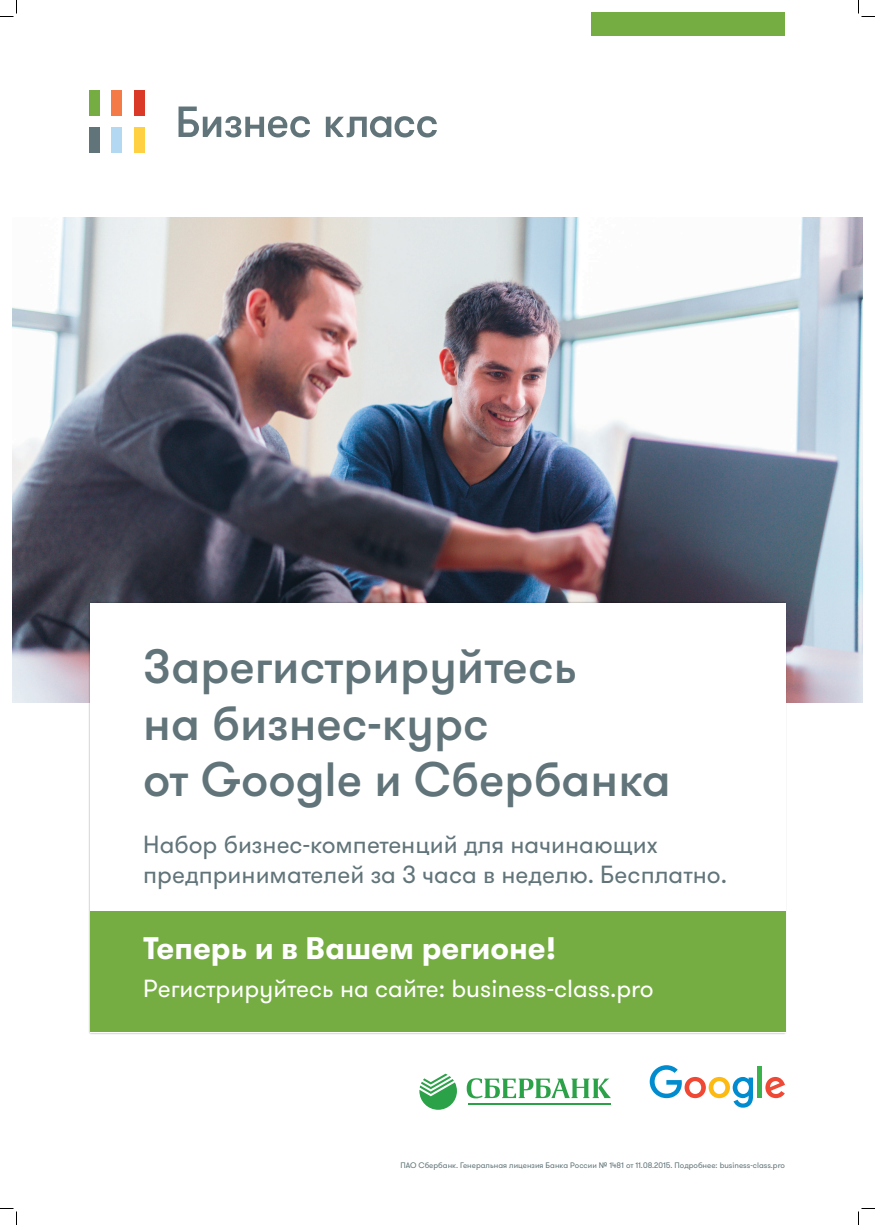
<style>
.page{position:relative;width:875px;height:1225px;background:#fff}
.page>*{position:absolute;margin:0;border:0;box-sizing:border-box;transform-origin:0 0}
.t1{font:500 48.1px/56.5px "GT Walsheim Pro";color:#617479}
.t2{font:700 31.1px "GT Walsheim Pro";color:#fff}
.t3{font:24.75px/29.7px "GT Walsheim Pro";color:#617479}
.t4{font:24.75px "GT Walsheim Pro";color:#fff}
.t5{font:8px "GT Walsheim Pro";color:#617479}
</style>
<div class="page">
<img style="left:12px;top:217px;width:851px;height:486px">
<div style="left:90px;top:603px;width:695px;height:429px;background:#fff"></div>
<div style="left:134px;top:90px;width:10px;height:25px;background:#db3928"></div>
<div style="left:112px;top:90px;width:10px;height:25px;background:#f47b47"></div>
<div style="left:89px;top:90px;width:11px;height:25px;background:#76ad42"></div>
<div style="left:112px;top:127px;width:10px;height:26px;background:#b3d9f2"></div>
<div style="left:89px;top:127px;width:11px;height:26px;background:#617479"></div>
<div style="left:134px;top:127px;width:10px;height:26px;background:#ffd142"></div>
<svg style="left:179px;top:107px;width:131px;height:30px"></svg>
<svg style="left:326px;top:116px;width:111px;height:21px"></svg>
<div style="left:592px;top:12px;width:193px;height:23px;background:#76ad42"></div>
<svg style="left:467px;top:1078px;width:144px;height:20px"></svg>
<hr style="left:468px;top:1103px;width:143px;height:2px;background:#2ba148">
<svg style="left:419px;top:1074px;width:38px;height:36px"></svg>
<svg style="left:650px;top:1065px;width:103px;height:43px"></svg>
<div style="left:757px;top:1066px;width:5px;height:31px;background:#3bb24b"></div>
<svg style="left:765px;top:1077px;width:20px;height:21px"></svg>
<div style="left:90px;top:911px;width:695px;height:121px;background:#76ad42"></div>
<svg style="left:0;top:0;width:17px;height:17px"></svg>
<svg style="left:0;top:1208px;width:17px;height:17px"></svg>
<svg style="left:858px;top:0;width:17px;height:17px"></svg>
<svg style="left:858px;top:1208px;width:17px;height:17px"></svg>
<h1 class="t1" style="left:143px;top:639px;width:529px">Зарегистрируйтесь<br>на бизнес-курс<br>от Google и Сбербанка</h1>
<h3 class="t3" style="left:143px;top:830px;width:585px">Набор бизнес-компетенций для начинающих предпринимателей за 3 часа в неделю. Бесплатно.</h3>
<h2 class="t2" style="left:143px;top:928px;width:415px">Теперь и в Вашем регионе!</h2>
<h3 class="t4" style="left:143px;top:973px;width:512px">Регистрируйтесь на сайте: business-class.pro</h3>
<p class="t5" style="left:400px;top:1160px;width:386px">ПАО Сбербанк. Генеральная лицензия Банка России № 1481 от 11.08.2015. Подробнее: business-class.pro</p>
</div>
